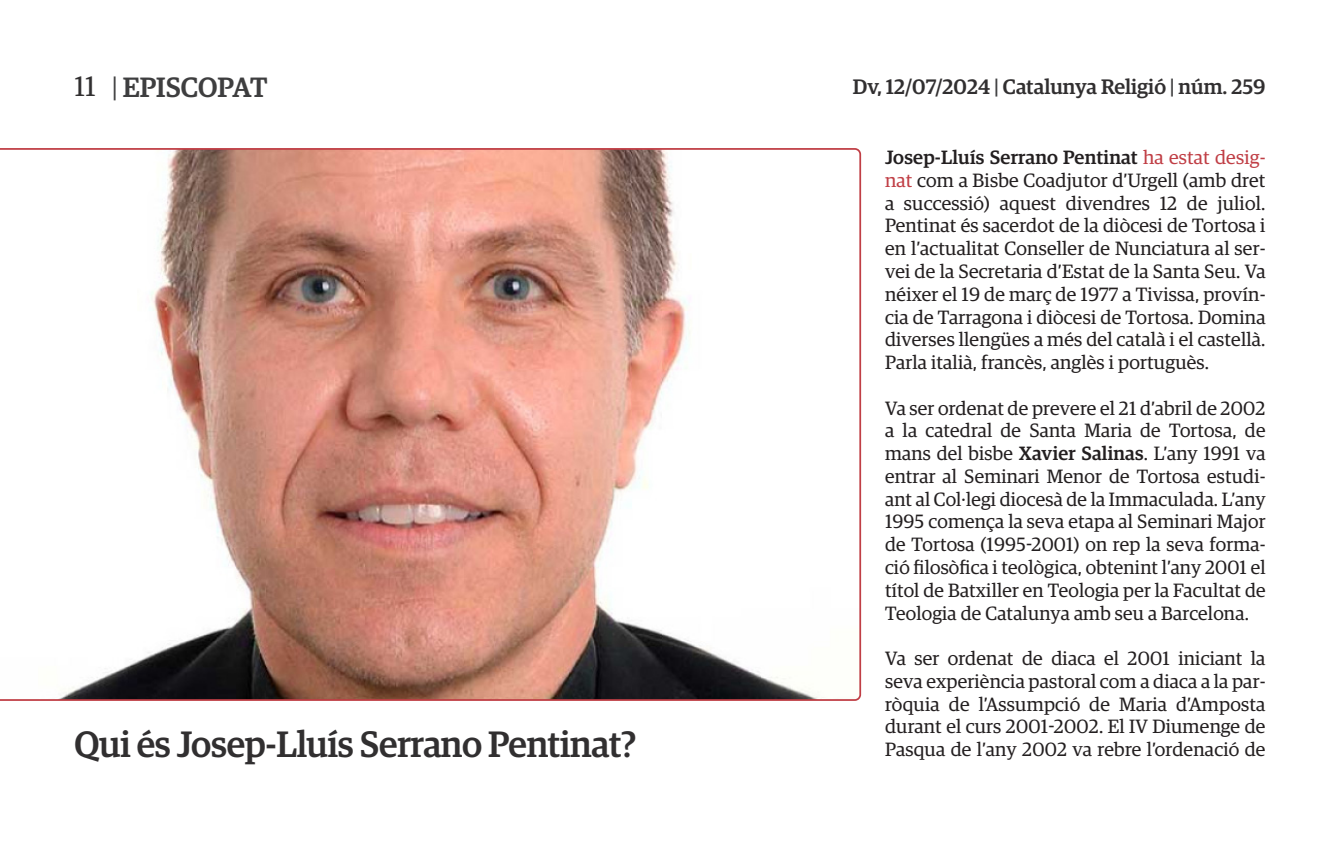
<style>
.page{position:relative;width:1340px;height:844px;background:#fff}
.page>*{position:absolute;margin:0;border:0;box-sizing:border-box;transform-origin:0 0}
.t1{font:500 36.75px "Guardian Egyp";letter-spacing:-.01em;color:#312f30}
.t2{font:500 28px "Guardian Egyp";color:#3e3e3f}
.t3{font:500 21px "Guardian Egyp";color:#312f30}
.t4{font:19.25px/22.8px "Guardian Egyp";letter-spacing:.01em;color:#231f20;text-align:justify}
.s1{font-weight:400;color:#312f30}
.s2{font-weight:400}
.s3{color:#3e3e3f}
.s4{font-weight:500}
.s5{color:#c03e45}
</style>
<div class="page">
<svg style="left:0;top:148px;width:861px;height:552px"></svg>
<h2 class="t2" style="left:74px;top:67px;width:194px"><span class="s1">11</span> <span class="s2">|</span> EPISCOPAT</h2>
<p class="t3" style="left:853px;top:71px;width:414px">Dv, 12/07/2024 <span class="s3">|</span> Catalunya Religió <span class="s3">|</span> núm. 259</p>
<p class="t1" style="left:74px;top:717px;width:563px">Qui és Josep-Lluís Serrano Pentinat?</p>
<p class="t4" style="left:885px;top:145px;width:382px"><span class="s4">Josep-Lluís Serrano Pentinat</span> <span class="s5">ha estat desig&shy;nat</span> com a Bisbe Coadjutor d’Urgell (amb dret a successió) aquest divendres 12 de juliol.<br>Pentinat és sacerdot de la diòcesi de Tortosa i en l’actualitat Conseller de Nunciatura al ser&shy;vei de la Secretaria d’Estat de la Santa Seu. Va néixer el 19 de març de 1977 a Tivissa, provín&shy;cia de Tarragona i diòcesi de Tortosa. Domina diverses llengües a més del català i el castellà.<br>Parla italià, francès, anglès i portuguès.</p>
<p class="t4" style="left:885px;top:395px;width:382px">Va ser ordenat de prevere el 21 d’abril de 2002 a la catedral de Santa Maria de Tortosa, de mans del bisbe <span class="s4">Xavier Salinas</span>. L’any 1991 va entrar al Seminari Menor de Tortosa estudi&shy;ant al Col·legi diocesà de la Immaculada. L’any 1995 comença la seva etapa al Seminari Major de Tortosa (1995-2001) on rep la seva forma&shy;ció filosòfica i teològica, obtenint l’any 2001 el títol de Batxiller en Teologia per la Facultat de Teologia de Catalunya amb seu a Barcelona.</p>
<p class="t4" style="left:885px;top:645px;width:382px">Va ser ordenat de diaca el 2001 iniciant la seva experiència pastoral com a diaca a la par&shy;ròquia de l’Assumpció de Maria d’Amposta durant el curs 2001-2002. El IV Diumenge de</p>
<p class="t4" style="left:885px;top:736px;width:382px">Pasqua de l’any 2002 va rebre l’ordenació de</p>
</div>
